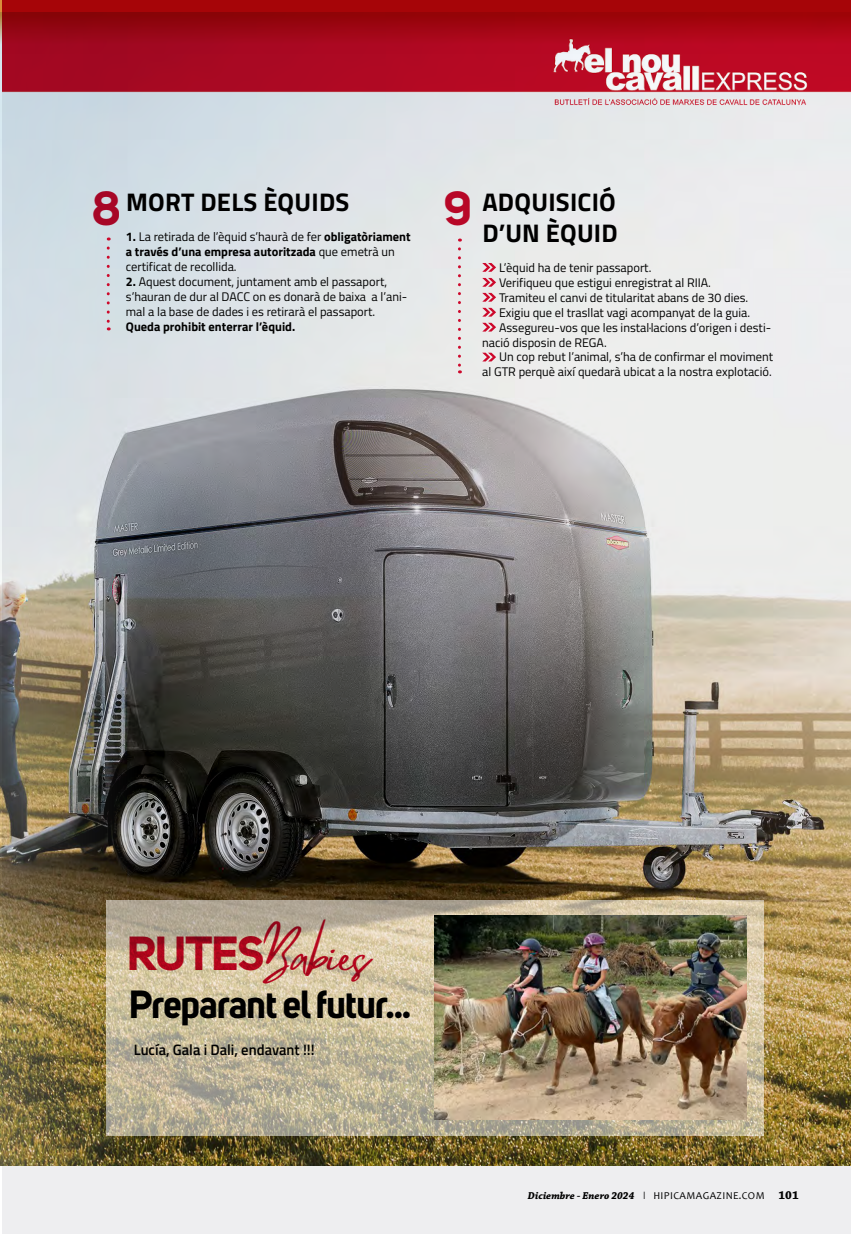
<style>
.page{position:relative;width:851px;height:1234px;background:#fff}
.page>*{position:absolute;margin:0;border:0;box-sizing:border-box;transform-origin:0 0}
.t1{font:47.25px "Mistrully";letter-spacing:-.03em;color:#cd082b}
.t2{font:700 47.25px "Uni Sans";color:#cd082b}
.t3{font:700 38.7px "Uni Sans";letter-spacing:-.03em;color:#000}
.t4{font:700 25.5px/30.6px "Titillium Web";letter-spacing:.01em;color:#000}
.t5{font:600 15px "Titillium Web";color:#000}
.t6{font:12.45px/15px "Titillium Web";color:#000}
.t7{font:700 12.45px "Titillium Web";color:#000}
.t8{font:italic 700 10.5px "Chaparral Pro";color:#000}
.s1{font-family:"Uni Sans";font-size:47.25px;color:#cd082b}
.s2{font-weight:700}
.s3{font-family:"Uni Sans";font-weight:700}
.s4{font-family:"Titillium Web";font-weight:300;font-style:normal}
.s5{font-family:"Candara";font-weight:400;font-style:normal}
.s6{font-style:normal;font-size:12px}
</style>
<div class="page">
<div style="left:3px;top:1165px;width:847px;height:68px;background:#eeeef0"></div>
<svg style="left:0;top:0;width:850px;height:13px;background:#a40508"></svg>
<img style="left:0;top:13px;width:850px;height:1152px">
<svg style="left:107px;top:248px;width:3px;height:82px"></svg>
<svg style="left:458px;top:249px;width:3px;height:124px"></svg>
<svg style="left:482px;top:263px;width:14px;height:9px"></svg>
<svg style="left:482px;top:278px;width:14px;height:9px"></svg>
<svg style="left:482px;top:293px;width:14px;height:8px"></svg>
<svg style="left:482px;top:308px;width:14px;height:8px"></svg>
<svg style="left:482px;top:323px;width:14px;height:8px"></svg>
<svg style="left:482px;top:352px;width:14px;height:9px"></svg>
<svg style="left:106px;top:900px;width:657px;height:235px;background:#c5ba9d"></svg>
<img style="left:434px;top:914px;width:312px;height:205px">
<h3 class="t4" style="left:91px;top:186px;width:260px"><span class="s1">8</span> MORT DELS ÈQUIDS</h3>
<h1 class="t2" style="left:443px;top:179px;width:30px">9</h1>
<p class="t6" style="left:126px;top:229px;width:286px"><span class="s2">1.</span> La retirada de l’èquid s’haurà de fer <span class="s2">obligatòriament a través d’una empresa autoritzada</span> que emetrà un certificat de recollida.</p>
<p class="t6" style="left:126px;top:273px;width:283px"><span class="s2">2.</span> Aquest document, juntament amb el passaport, s’hauran de dur al DACC on es donarà de baixa a l’ani&shy;mal a la base de dades i es retirarà el passaport.</p>
<p class="t7" style="left:126px;top:317px;width:171px">Queda prohibit enterrar l’èquid.</p>
<h3 class="t4" style="left:482px;top:186px;width:137px">ADQUISICIÓ<br>D’UN ÈQUID</h3>
<p class="t6" style="left:499px;top:259px;width:154px">L’èquid ha de tenir passaport.</p>
<p class="t6" style="left:499px;top:274px;width:213px">Verifiqueu que estigui enregistrat al RIIA.</p>
<p class="t6" style="left:499px;top:289px;width:250px">Tramiteu el canvi de titularitat abans de 30 dies.</p>
<p class="t6" style="left:499px;top:304px;width:252px">Exigiu que el trasllat vagi acompanyat de la guia.</p>
<p class="t6" style="left:499px;top:319px;width:273px">Assegureu-vos que les instal·lacions d’origen i desti-</p>
<p class="t6" style="left:482px;top:334px;width:126px">nació disposin de REGA.</p>
<p class="t6" style="left:499px;top:349px;width:276px">Un cop rebut l’animal, s’ha de confirmar el moviment</p>
<p class="t6" style="left:482px;top:364px;width:291px">al GTR perquè així quedarà ubicat a la nostra explotació.</p>
<h1 class="t1" style="left:126px;top:925px;width:244px"><span class="s3">RUTES</span>Babies</h1>
<h2 class="t3" style="left:129px;top:980px;width:284px">Preparant el futur...</h2>
<p class="t5" style="left:134px;top:1038px;width:182px">Lucía, Gala i Dali, endavant !!!</p>
<p class="t8" style="left:528px;top:1189px;width:272px">Diciembre - Enero 2024 <span class="s4">I</span> <span class="s5">HIPICAMAGAZINE.COM</span> <span class="s6">101</span></p>
</div>
